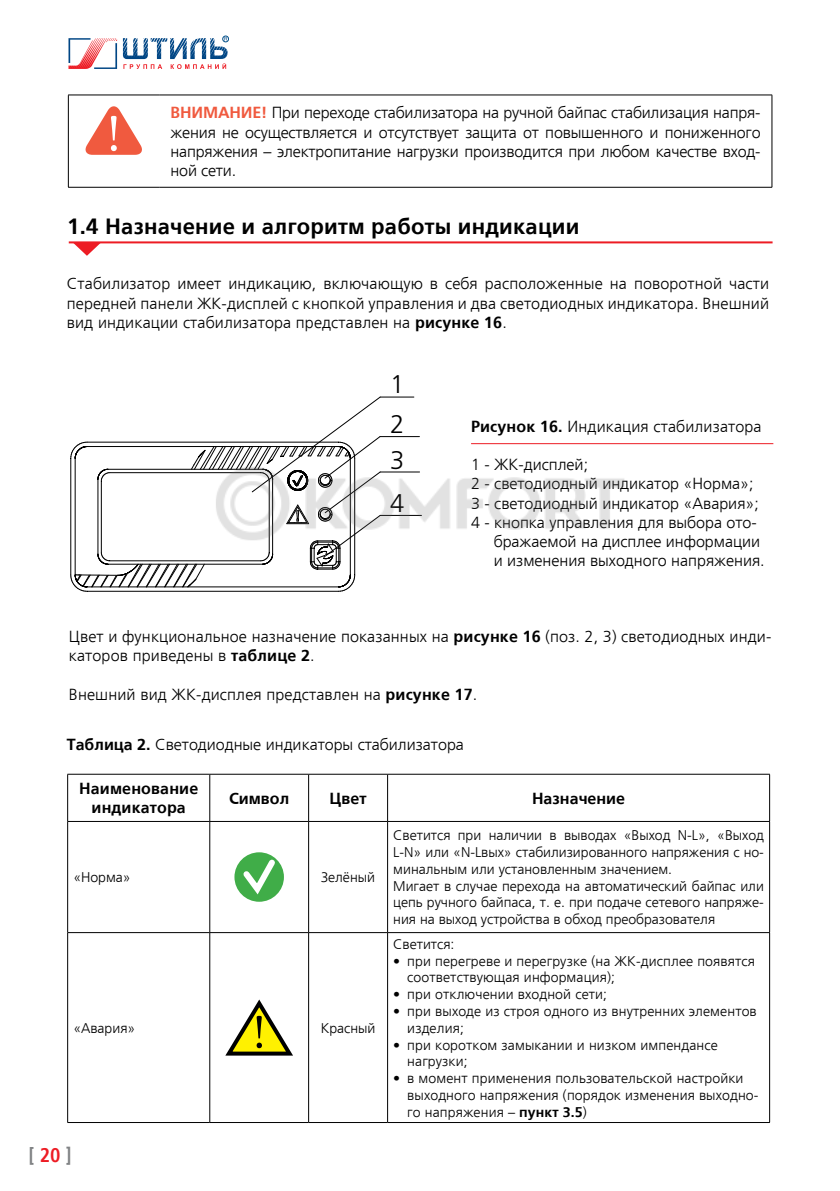
<style>
.page{position:relative;width:840px;height:1191px;background:#fff}
.page>*{position:absolute;margin:0;border:0;box-sizing:border-box;transform-origin:0 0}
.t1{font:300 25.6px/39.6px "Frutiger";color:#000}
.t2{font:700 22px "Frutiger LTCYR";letter-spacing:.01em;color:#000}
.t3{font:700 condensed 20px "Frutiger LTCYR";color:#808284}
.t4{font:300 16px/19.2px "Frutiger LTCYR";color:#000;text-align:justify}
.t5{font:700 16px/19.2px "Frutiger LTCYR";letter-spacing:.01em;color:#000;text-align:center}
.t6{font:300 14px/16.8px "Frutiger LTCYR";letter-spacing:.01em;color:#000}
.s1{font-weight:700;color:#f05a3f}
.s2{font-weight:700}
.s3{color:#ed1c24}
</style>
<div class="page">
<div style="left:222px;top:36px;width:7px;height:6px;border:1px solid #004f88;border-radius:50%"></div>
<svg style="left:123px;top:37px;width:104px;height:32px"></svg>
<svg style="left:68px;top:38px;width:49px;height:31px"></svg>
<hr style="left:68px;top:95px;width:91px;height:1px;background:#000">
<hr style="left:68px;top:95px;width:1px;height:92px;background:#000">
<hr style="left:159px;top:95px;width:612px;height:1px;background:#000">
<hr style="left:771px;top:95px;width:1px;height:92px;background:#000">
<hr style="left:68px;top:187px;width:91px;height:1px;background:#000">
<hr style="left:159px;top:187px;width:612px;height:1px;background:#000">
<svg style="left:85px;top:106px;width:57px;height:49px"></svg>
<hr style="left:471px;top:443px;width:301px;height:1px;background:#ed1c24">
<hr style="left:69px;top:241px;width:703px;height:2px;background:#ed1c24">
<svg style="left:73px;top:243px;width:28px;height:13px"></svg>
<hr style="left:380px;top:436px;width:39px;height:1px;background:#000">
<hr style="left:380px;top:397px;width:33px;height:1px;background:#000">
<svg style="left:70px;top:396px;width:310px;height:196px"></svg>
<hr style="left:67px;top:774px;width:143px;height:1px;background:#000">
<hr style="left:67px;top:774px;width:1px;height:47px;background:#000">
<hr style="left:210px;top:774px;width:98px;height:1px;background:#000">
<hr style="left:209px;top:774px;width:1px;height:47px;background:#000">
<hr style="left:308px;top:774px;width:79px;height:1px;background:#000">
<hr style="left:308px;top:774px;width:1px;height:47px;background:#000">
<hr style="left:387px;top:774px;width:382px;height:1px;background:#000">
<hr style="left:387px;top:774px;width:1px;height:47px;background:#000">
<hr style="left:768px;top:774px;width:1px;height:47px;background:#000">
<hr style="left:67px;top:821px;width:143px;height:1px;background:#000">
<hr style="left:67px;top:821px;width:1px;height:111px;background:#000">
<hr style="left:210px;top:821px;width:98px;height:1px;background:#000">
<hr style="left:209px;top:821px;width:1px;height:111px;background:#000">
<hr style="left:308px;top:821px;width:79px;height:1px;background:#000">
<hr style="left:308px;top:821px;width:1px;height:111px;background:#000">
<hr style="left:387px;top:821px;width:382px;height:1px;background:#000">
<hr style="left:387px;top:821px;width:1px;height:111px;background:#000">
<hr style="left:768px;top:821px;width:1px;height:111px;background:#000">
<hr style="left:67px;top:932px;width:143px;height:1px;background:#000">
<hr style="left:67px;top:933px;width:1px;height:189px;background:#000">
<hr style="left:210px;top:932px;width:98px;height:1px;background:#000">
<hr style="left:209px;top:933px;width:1px;height:189px;background:#000">
<hr style="left:308px;top:932px;width:79px;height:1px;background:#000">
<hr style="left:308px;top:933px;width:1px;height:189px;background:#000">
<hr style="left:387px;top:932px;width:382px;height:1px;background:#000">
<hr style="left:387px;top:933px;width:1px;height:189px;background:#000">
<hr style="left:768px;top:933px;width:1px;height:189px;background:#000">
<hr style="left:67px;top:1122px;width:143px;height:1px;background:#000">
<hr style="left:210px;top:1122px;width:98px;height:1px;background:#000">
<hr style="left:308px;top:1122px;width:79px;height:1px;background:#000">
<hr style="left:387px;top:1122px;width:382px;height:1px;background:#000">
<svg style="left:234px;top:852px;width:50px;height:49px"></svg>
<svg style="left:238px;top:854px;width:42px;height:46px"></svg>
<svg style="left:225px;top:999px;width:68px;height:57px"></svg>
<img style="left:210px;top:457px;width:415px;height:92px">
<p class="t4" style="left:170px;top:103px;width:591px"><span class="s1">ВНИМАНИЕ!</span> При переходе стабилизатора на ручной байпас стабилизация напря&shy;жения не осуществляется и отсутствует защита от повышенного и пониженного напряжения – электропитание нагрузки производится при любом качестве вход&shy;ной сети.</p>
<h2 class="t2" style="left:67px;top:214px;width:513px">1.4 Назначение и алгоритм работы индикации</h2>
<p class="t4" style="left:67px;top:275px;width:703px">Стабилизатор имеет индикацию, включающую в себя расположенные на поворотной части передней панели ЖК-дисплей с кнопкой управления и два светодиодных индикатора. Внешний вид индикации стабилизатора представлен на <span class="s2">рисунке 16</span>.</p>
<h1 class="t1" style="left:390px;top:364px;width:16px">1<br>2</h1>
<h1 class="t1" style="left:390px;top:439px;width:16px;line-height:42.4px">3<br>4</h1>
<p class="t4" style="left:471px;top:455px;width:118px">1 - ЖК-дисплей;</p>
<p class="t4" style="left:471px;top:417px;width:292px"><span class="s2">Рисунок 16.</span> Индикация стабилизатора</p>
<p class="t4" style="left:471px;top:474px;width:284px">2 - светодиодный индикатор «Норма»;</p>
<p class="t4" style="left:471px;top:494px;width:289px">3 - светодиодный индикатор «Авария»;</p>
<p class="t4" style="left:471px;top:513px;width:287px">4 - кнопка управления для выбора ото-</p>
<p class="t4" style="left:493px;top:532px;width:268px">бражаемой на дисплее информации</p>
<p class="t4" style="left:493px;top:551px;width:272px">и изменения выходного напряжения.</p>
<p class="t4" style="left:69px;top:627px;width:703px">Цвет и функциональное назначение показанных на <span class="s2">рисунке 16</span> (поз. 2, 3) светодиодных инди&shy;каторов приведены в <span class="s2">таблице 2</span>.</p>
<p class="t4" style="left:69px;top:685px;width:409px">Внешний вид ЖК-дисплея представлен на <span class="s2">рисунке 17</span>.</p>
<p class="t4" style="left:67px;top:735px;width:398px"><span class="s2">Таблица 2.</span> Светодиодные индикаторы стабилизатора</p>
<p class="t5" style="left:79px;top:779px;width:121px">Наименование индикатора</p>
<p class="t5" style="left:229px;top:789px;width:62px">Символ</p>
<p class="t5" style="left:329px;top:789px;width:39px">Цвет</p>
<p class="t5" style="left:531px;top:789px;width:94px">Назначение</p>
<p class="t6" style="left:73px;top:869px;width:59px">«Норма»</p>
<p class="t6" style="left:321px;top:869px;width:55px">Зелёный</p>
<p class="t6" style="left:73px;top:1019px;width:63px">«Авария»</p>
<p class="t6" style="left:320px;top:1019px;width:56px">Красный</p>
<p class="t3" style="left:29px;top:1144px;width:45px">[ <span class="s3">20</span> ]</p>
<p class="t6" style="left:393px;top:827px;width:372px">Светится при наличии в выводах «Выход N-L», «Выход L-N» или «N-Lвых» стабилизированного напряжения с но&shy;минальным или установленным значением.<br>Мигает в случае перехода на автоматический байпас или цепь ручного байпаса, т. е. при подаче сетевого напряже&shy;ния на выход устройства в обход преобразователя</p>
<p class="t6" style="left:393px;top:935px;width:63px">Светится:</p>
<p class="t6" style="left:407px;top:952px;width:349px;text-indent:-14px">• при перегреве и перегрузке (на ЖК-дисплее появятся соответствующая информация);</p>
<p class="t6" style="left:393px;top:986px;width:215px">• при отключении входной сети;</p>
<p class="t6" style="left:407px;top:1003px;width:351px;text-indent:-14px">• при выходе из строя одного из внутренних элементов изделия;</p>
<p class="t6" style="left:407px;top:1036px;width:312px;text-indent:-14px">• при коротком замыкании и низком импендансе нагрузки;</p>
<p class="t6" style="left:407px;top:1070px;width:352px;text-indent:-14px">• в момент применения пользовательской настройки выходного напряжения (порядок изменения выходно&shy;го напряжения – <span class="s2">пункт 3.5</span>)</p>
</div>
